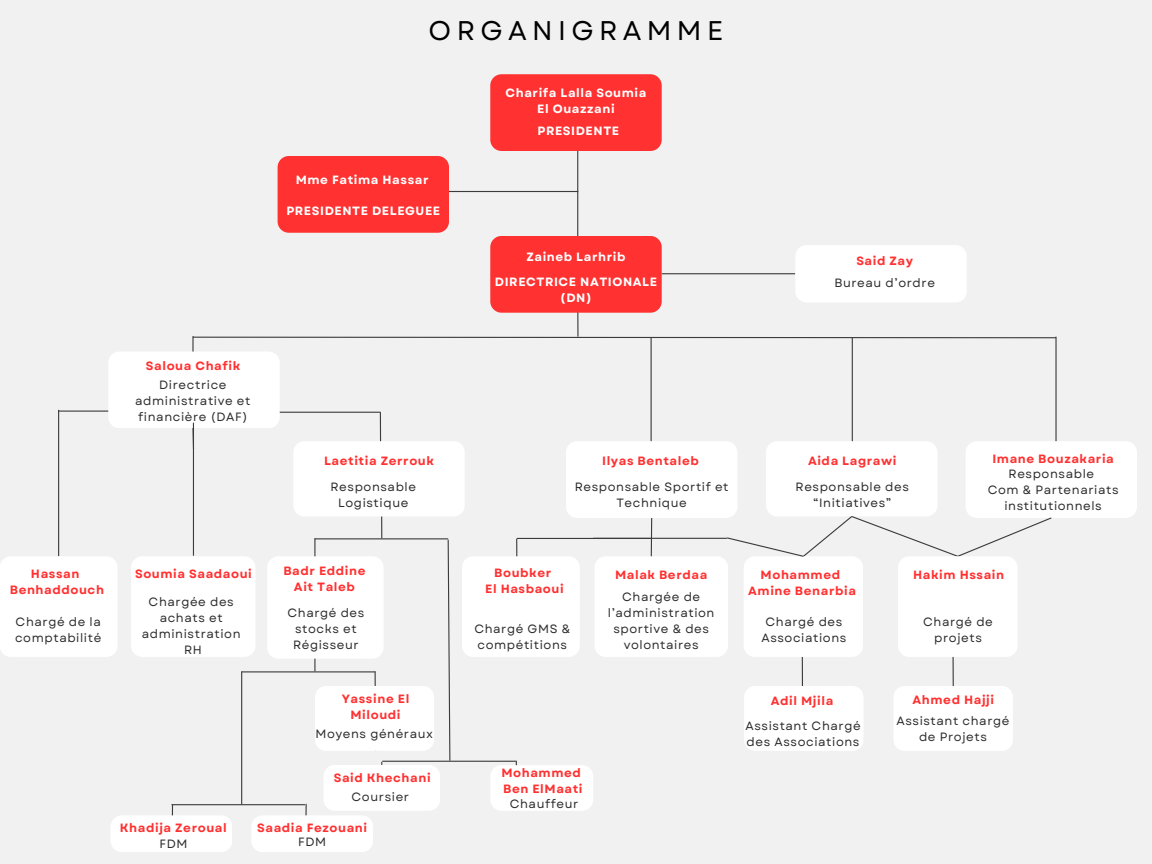
<style>
.page{position:relative;width:1152px;height:864px;background:#f1f1f1}
.page>*{position:absolute;margin:0;border:0;box-sizing:border-box;transform-origin:0 0}
.t1{font:27px "Garet";letter-spacing:.2em;color:#000}
.t2{font:12px/16px "Garet";letter-spacing:.05em;color:#2b2a2a;text-align:center}
.t3{font:700 12px/16px "Garet";letter-spacing:.05em;color:#ff3131;text-align:center}
.t4{font:700 12px/16px "Garet";letter-spacing:.05em;color:#fff;text-align:center}
</style>
<div class="page">
<hr style="left:445px;top:191px;width:133px;height:1px;background:#3d3b3a">
<hr style="left:852px;top:338px;width:1px;height:133px;background:#3d3b3a">
<hr style="left:651px;top:338px;width:1px;height:133px;background:#3d3b3a">
<hr style="left:1055px;top:337px;width:2px;height:133px;background:#3d3b3a">
<div style="left:131px;top:556px;width:124px;height:101px;background:#fff;border-radius:11px"></div>
<svg style="left:194px;top:336px;width:863px;height:3px"></svg>
<div style="left:966px;top:441px;width:171px;height:77px;background:#fff;border-radius:11px"></div>
<div style="left:766px;top:441px;width:171px;height:75px;background:#fff;border-radius:11px"></div>
<svg style="left:649px;top:518px;width:4px;height:38px"></svg>
<div style="left:566px;top:441px;width:171px;height:77px;background:#fff;border-radius:11px"></div>
<hr style="left:577px;top:149px;width:1px;height:133px;background:#3d3b3a">
<hr style="left:315px;top:538px;width:133px;height:1px;background:#3d3b3a">
<hr style="left:58px;top:411px;width:134px;height:1px;background:#3d3b3a">
<hr style="left:58px;top:410px;width:1px;height:146px;background:#3d3b3a">
<div style="left:0;top:556px;width:118px;height:101px;background:#fff;border-radius:11px"></div>
<hr style="left:192px;top:336px;width:2px;height:87px;background:#3d3b3a">
<svg style="left:192px;top:428px;width:3px;height:22px"></svg>
<hr style="left:381px;top:459px;width:1px;height:79px;background:#3d3b3a">
<hr style="left:380px;top:412px;width:1px;height:80px;background:#3d3b3a">
<div style="left:293px;top:441px;width:172px;height:75px;background:#fff;border-radius:11px"></div>
<hr style="left:247px;top:412px;width:134px;height:1px;background:#3d3b3a">
<hr style="left:516px;top:539px;width:2px;height:79px;background:#3d3b3a">
<hr style="left:662px;top:273px;width:133px;height:1px;background:#3d3b3a">
<div style="left:795px;top:245px;width:172px;height:57px;background:#fff;border-radius:11px"></div>
<div style="left:108px;top:352px;width:172px;height:76px;background:#fff;border-radius:11px"></div>
<div style="left:490px;top:74px;width:172px;height:77px;background:#ff3131;border-radius:11px"></div>
<div style="left:278px;top:156px;width:171px;height:77px;background:#ff3131;border-radius:11px"></div>
<hr style="left:577px;top:257px;width:2px;height:80px;background:#3d3b3a">
<div style="left:490px;top:236px;width:172px;height:77px;background:#ff3131;border-radius:11px"></div>
<hr style="left:802px;top:623px;width:1px;height:80px;background:#3d3b3a">
<div style="left:744px;top:556px;width:119px;height:101px;background:#fff;border-radius:11px"></div>
<div style="left:744px;top:686px;width:119px;height:65px;background:#fff;border-radius:11px"></div>
<hr style="left:952px;top:641px;width:2px;height:80px;background:#3d3b3a">
<div style="left:898px;top:556px;width:120px;height:101px;background:#fff;border-radius:11px"></div>
<div style="left:893px;top:686px;width:120px;height:65px;background:#fff;border-radius:11px"></div>
<div style="left:462px;top:556px;width:118px;height:101px;background:#fff;border-radius:11px"></div>
<div style="left:595px;top:556px;width:133px;height:101px;background:#fff;border-radius:11px"></div>
<div style="left:324px;top:765px;width:116px;height:46px;background:#fff;border-radius:11px"></div>
<hr style="left:382px;top:761px;width:134px;height:1px;background:#3d3b3a">
<div style="left:490px;top:765px;width:103px;height:46px;background:#fff;border-radius:11px"></div>
<svg style="left:447px;top:539px;width:4px;height:223px"></svg>
<hr style="left:171px;top:804px;width:134px;height:1px;background:#3d3b3a">
<hr style="left:242px;top:671px;width:133px;height:1px;background:#3d3b3a">
<hr style="left:314px;top:538px;width:1px;height:133px;background:#3d3b3a">
<div style="left:267px;top:556px;width:117px;height:103px;background:#fff;border-radius:11px"></div>
<hr style="left:241px;top:671px;width:1px;height:133px;background:#3d3b3a">
<hr style="left:593px;top:538px;width:134px;height:1px;background:#3d3b3a">
<svg style="left:726px;top:515px;width:326px;height:42px"></svg>
<hr style="left:375px;top:671px;width:1px;height:80px;background:#3d3b3a">
<div style="left:315px;top:686px;width:119px;height:65px;background:#fff;border-radius:11px"></div>
<hr style="left:193px;top:423px;width:1px;height:133px;background:#3d3b3a">
<svg style="left:305px;top:803px;width:2px;height:12px"></svg>
<svg style="left:171px;top:804px;width:3px;height:11px"></svg>
<div style="left:111px;top:815px;width:121px;height:37px;background:#fff;border-radius:11px"></div>
<div style="left:251px;top:815px;width:122px;height:37px;background:#fff;border-radius:11px"></div>
<hr style="left:517px;top:538px;width:134px;height:1px;background:#3d3b3a">
<h1 class="t1" style="left:429px;top:11px;width:296px">ORGANIGRAMME</h1>
<h4 class="t4" style="left:296px;top:172px;width:134px">Mme Fatima Hassar</h4>
<h4 class="t4" style="left:286px;top:202px;width:155px">PRESIDENTE DELEGUEE</h4>
<p class="t4" style="left:505px;top:85px;width:142px">Charifa Lalla Soumia<br>El Ouazzani</p>
<h4 class="t4" style="left:537px;top:123px;width:83px">PRESIDENTE</h4>
<h4 class="t4" style="left:526px;top:249px;width:101px">Zaineb Larhrib</h4>
<h4 class="t4" style="left:495px;top:274px;width:164px">DIRECTRICE NATIONALE (DN)</h4>
<h4 class="t3" style="left:856px;top:253px;width:58px">Said Zay</h4>
<h4 class="t2" style="left:834px;top:275px;width:102px">Bureau d’ordre</h4>
<h4 class="t3" style="left:146px;top:358px;width:96px">Saloua Chafik</h4>
<h4 class="t2" style="left:135px;top:377px;width:117px">Directrice administrative et financière (DAF)</h4>
<h2 class="t3" style="left:31px;top:566px;width:50px">Hassan</h2>
<h4 class="t3" style="left:135px;top:566px;width:118px">Soumia Saadaoui</h4>
<h2 class="t3" style="left:10px;top:582px;width:96px">Benhaddouch</h2>
<p class="t2" style="left:15px;top:614px;width:88px;text-align:left">Chargé de la comptabilité</p>
<h2 class="t2" style="left:149px;top:594px;width:87px">Chargée des</h2>
<h4 class="t2" style="left:160px;top:610px;width:64px">achats et</h4>
<p class="t2" style="left:142px;top:626px;width:100px">administration</p>
<h4 class="t2" style="left:184px;top:642px;width:19px">RH</h4>
<h2 class="t3" style="left:324px;top:453px;width:111px">Laetitia Zerrouk</h2>
<h4 class="t2" style="left:331px;top:479px;width:87px">Responsable<br>Logistique</h4>
<h4 class="t3" style="left:283px;top:563px;width:84px">Badr Eddine<br>Ait Taleb</h4>
<h4 class="t2" style="left:287px;top:604px;width:78px">Chargé des stocks et<br>Régisseur</h4>
<p class="t3" style="left:342px;top:691px;width:69px">Yassine El<br>Miloudi</p>
<p class="t2" style="left:315px;top:726px;width:119px">Moyens généraux</p>
<h4 class="t3" style="left:334px;top:770px;width:98px">Said Khechani</h4>
<p class="t2" style="left:352px;top:789px;width:59px">Coursier</p>
<h3 class="t3" style="left:120px;top:820px;width:108px">Khadija Zeroual</h3>
<h3 class="t2" style="left:159px;top:836px;width:30px">FDM</h3>
<h4 class="t3" style="left:257px;top:820px;width:112px">Saadia Fezouani</h4>
<h4 class="t2" style="left:298px;top:834px;width:30px">FDM</h4>
<p class="t3" style="left:602px;top:453px;width:98px">Ilyas Bentaleb</p>
<p class="t2" style="left:575px;top:479px;width:155px">Responsable Sportif et<br>Technique</p>
<h4 class="t3" style="left:808px;top:453px;width:90px">Aida Lagrawi</h4>
<p class="t2" style="left:796px;top:479px;width:115px">Responsable des “Initiatives”</p>
<h4 class="t3" style="left:992px;top:451px;width:123px">Imane Bouzakaria</h4>
<p class="t2" style="left:1009px;top:466px;width:87px">Responsable</p>
<p class="t2" style="left:988px;top:482px;width:132px">Com &amp; Partenariats institutionnels</p>
<p class="t3" style="left:485px;top:564px;width:80px">Boubker<br>El Hasbaoui</p>
<p class="t2" style="left:474px;top:620px;width:97px;text-align:left">Chargé GMS &amp; compétitions</p>
<p class="t3" style="left:615px;top:567px;width:94px">Malak Berdaa</p>
<p class="t2" style="left:608px;top:588px;width:108px">Chargée de l’administration sportive &amp; des volontaires</p>
<p class="t3" style="left:501px;top:764px;width:83px;text-align:left">Mohammed<br>Ben ElMaati</p>
<p class="t2" style="left:510px;top:796px;width:70px">Chauffeur</p>
<h4 class="t3" style="left:748px;top:567px;width:109px">Mohammed<br>Amine Benarbia</h4>
<p class="t2" style="left:761px;top:614px;width:86px">Chargé des<br>Associations</p>
<p class="t3" style="left:771px;top:693px;width:64px">Adil Mjila</p>
<p class="t3" style="left:913px;top:567px;width:93px">Hakim Hssain</p>
<p class="t2" style="left:923px;top:614px;width:71px">Chargé de projets</p>
<p class="t3" style="left:913px;top:692px;width:83px">Ahmed Hajji</p>
<h4 class="t2" style="left:745px;top:718px;width:117px;text-align:left">Assistant Chargé des Associations</h4>
<h4 class="t2" style="left:896px;top:712px;width:115px">Assistant chargé de Projets</h4>
</div>
